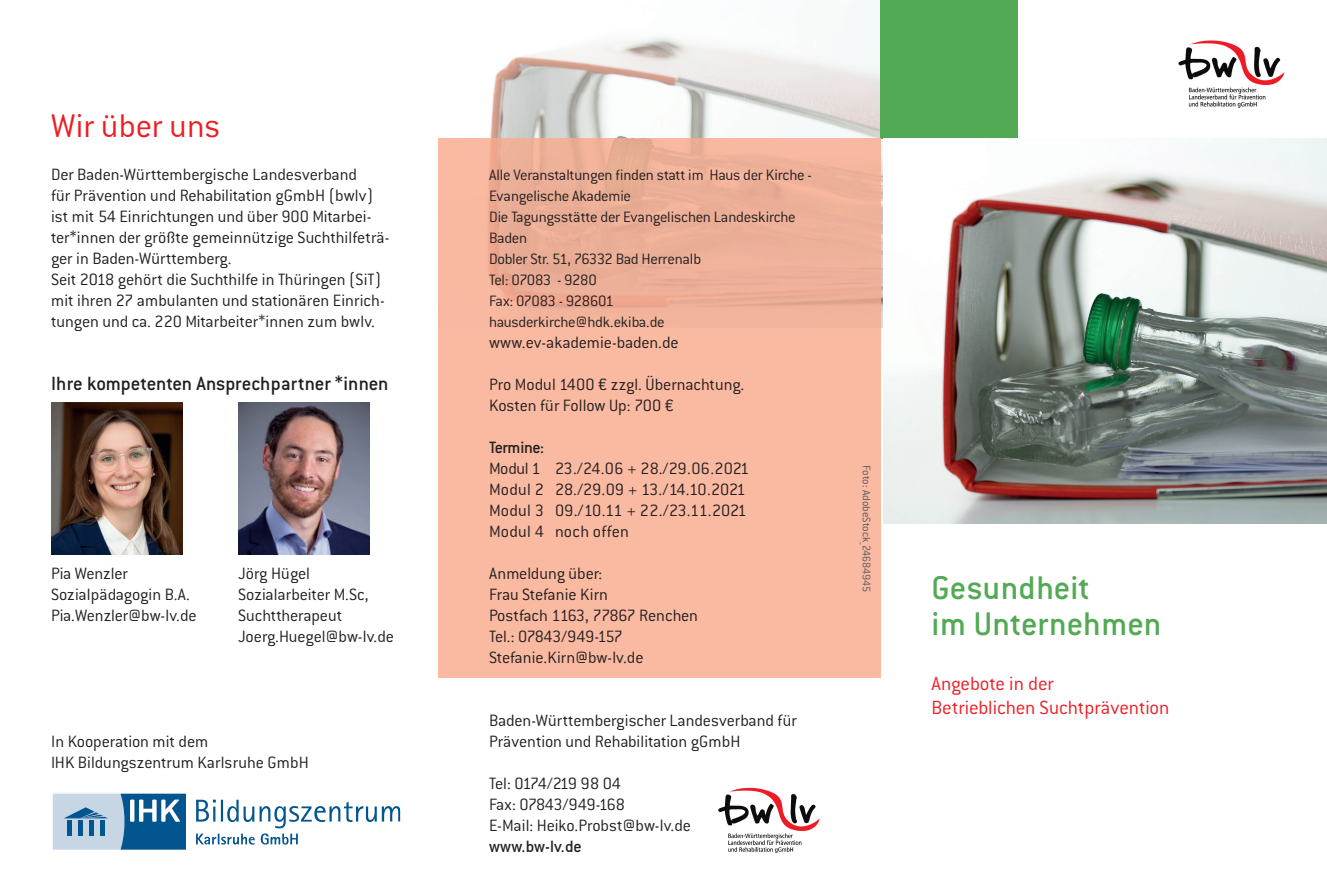
<style>
.page{position:relative;width:1327px;height:893px;background:#fff}
.page>*{position:absolute;margin:0;border:0;box-sizing:border-box;transform-origin:0 0}
.t1{font:500 36px/36px "Conduit ITC";letter-spacing:.005em;color:#52aa54}
.t2{font:300 36px "Conduit ITC";letter-spacing:.01em;color:#ee1d23}
.t3{font:300 21px/24px "Conduit ITC";letter-spacing:-.005em;color:#ee1d23}
.t4{font:500 21px "Conduit ITC";letter-spacing:-.005em;color:#231f20}
.t5{font:300 18px/21px "Conduit ITC";letter-spacing:-.005em;color:#231f20}
.t6{font:500 18px "Conduit ITC";letter-spacing:-.01em;color:#231f20}
.t7{font:500 18px "Conduit ITC";letter-spacing:-.03em;color:#231f20}
.t8{font:300 16.5px/21px "Conduit ITC";letter-spacing:-.015em;color:#231f20}
.t9{font:300 12px "Conduit ITC";letter-spacing:-.005em;color:#57585a}
</style>
<div class="page">
<img style="left:493px;top:0;width:387px;height:93px">
<img style="left:490px;top:93px;width:393px;height:47px">
<img style="left:880px;top:140px;width:3px;height:187px">
<img style="left:1178px;top:40px;width:107px;height:68px">
<div style="left:880px;top:0;width:138px;height:138px;background:#52aa54"></div>
<img style="left:883px;top:138px;width:444px;height:385px">
<img style="left:238px;top:402px;width:132px;height:153px">
<img style="left:51px;top:402px;width:131px;height:153px">
<div style="left:438px;top:327px;width:442px;height:351px;background:#fab9a1"></div>
<img style="left:718px;top:787px;width:102px;height:67px">
<div style="left:119px;top:793px;width:66px;height:57px;background:#03558f"></div>
<svg style="left:130px;top:800px;width:4px;height:22px"></svg>
<svg style="left:139px;top:799px;width:41px;height:23px"></svg>
<svg style="left:54px;top:795px;width:71px;height:53px"></svg>
<hr style="left:67px;top:821px;width:4px;height:15px;background:#03558f">
<hr style="left:78px;top:821px;width:4px;height:15px;background:#03558f">
<hr style="left:89px;top:821px;width:4px;height:15px;background:#03558f">
<div style="left:100px;top:821px;width:5px;height:15px;background:#03558f"></div>
<svg style="left:196px;top:800px;width:203px;height:45px"></svg>
<div style="left:51px;top:792px;width:351px;height:59px;border:2px solid #fff"></div>
<h1 class="t2" style="left:51px;top:106px;width:171px">Wir über uns</h1>
<p class="t5" style="left:51px;top:164px;width:340px">Der Baden-Württembergische Landesverband<br>für Prävention und Rehabilitation gGmbH (bwlv) ist mit 54 Einrichtungen und über 900 Mitarbei&shy;ter*innen der größte gemeinnützige Suchthilfeträ&shy;ger in Baden-Württemberg.<br>Seit 2018 gehört die Suchthilfe in Thüringen (SiT) mit ihren 27 ambulanten und stationären Einrich&shy;tungen und ca. 220 Mitarbeiter*innen zum bwlv.</p>
<p class="t4" style="left:51px;top:372px;width:339px">Ihre kompetenten Ansprechpartner *innen</p>
<p class="t5" style="left:51px;top:563px;width:147px">Pia Wenzler<br>Sozialpädagogin B.A.<br>Pia.Wenzler@bw-lv.de</p>
<p class="t5" style="left:238px;top:563px;width:157px">Jörg Hügel<br>Sozialarbeiter M.Sc,<br>Suchttherapeut<br>Joerg.Huegel@bw-lv.de</p>
<p class="t5" style="left:51px;top:731px;width:259px">In Kooperation mit dem<br>IHK Bildungszentrum Karlsruhe GmbH</p>
<p class="t8" style="left:489px;top:164px;width:324px">Alle Veranstaltungen finden statt im Haus der Kirche -<br>Evangelische Akademie<br>Die Tagungsstätte der Evangelischen Landeskirche<br>Baden<br>Dobler Str. 51, 76332 Bad Herrenalb<br>Tel: 07083 - 9280<br>Fax: 07083 - 928601<br>hausderkirche@hdk.ekiba.de</p>
<p class="t5" style="left:489px;top:332px;width:191px">www.ev-akademie-baden.de</p>
<p class="t5" style="left:489px;top:374px;width:257px">Pro Modul 1400 € zzgl. Übernachtung.<br>Kosten für Follow Up: 700 €</p>
<p class="t7" style="left:489px;top:437px;width:57px">Termine:</p>
<p class="t5" style="left:489px;top:458px;width:262px">Modul 1 23./24.06 + 28./29.06.2021<br>Modul 2 28./29.09 + 13./14.10.2021<br>Modul 3 09./10.11 + 22./23.11.2021<br>Modul 4 noch offen</p>
<p class="t5" style="left:489px;top:563px;width:210px">Anmeldung über:<br>Frau Stefanie Kirn<br>Postfach 1163, 77867 Renchen<br>Tel.: 07843/949-157<br>Stefanie.Kirn@bw-lv.de</p>
<p class="t5" style="left:489px;top:710px;width:309px">Baden-Württembergischer Landesverband für<br>Prävention und Rehabilitation gGmbH</p>
<p class="t5" style="left:489px;top:773px;width:203px">Tel: 0174/219 98 04<br>Fax: 07843/949-168<br>E-Mail: Heiko.Probst@bw-lv.de</p>
<p class="t6" style="left:489px;top:836px;width:94px">www.bw-lv.de</p>
<p class="t9" style="left:873px;top:465px;width:128px;rotate:90deg">Foto: AdobeStock_24684945</p>
<h1 class="t1" style="left:931px;top:570px;width:232px">Gesundheit<br>im Unternehmen</h1>
<p class="t3" style="left:931px;top:671px;width:239px">Angebote in der<br>Betrieblichen Suchtprävention</p>
</div>
